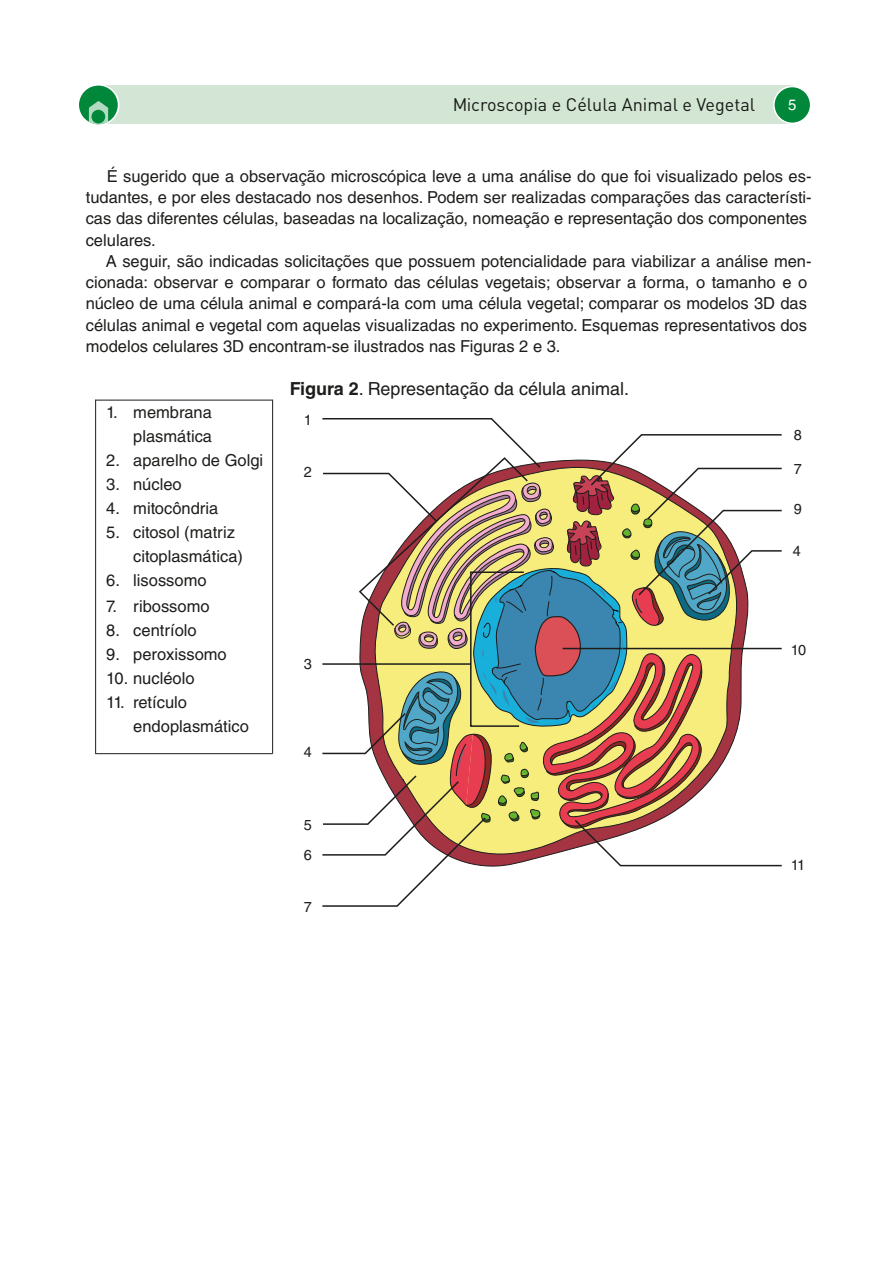
<style>
.page{position:relative;width:893px;height:1263px;background:#fff}
.page>*{position:absolute;margin:0;border:0;box-sizing:border-box;transform-origin:0 0}
.t1{font:18px "Helvetica LT Std";color:#1d1d1b}
.t2{font:18px "DIN";color:#1d1d1b}
.t3{font:16.5px/21.3px "Helvetica LT Std";color:#1d1d1b}
.t4{font:15px "Helvetica LT Std";color:#fff}
.t5{font:14.55px/30.5px "Helvetica LT Std";color:#1d1d1b}
.s1{font-weight:700}
</style>
<div class="page">
<div style="left:99px;top:86px;width:693px;height:38px;background:#d3e5d5"></div>
<div style="left:774px;top:87px;width:37px;height:36px;background:#008739;border-radius:50%"></div>
<div style="left:773px;top:86px;width:38px;height:38px;border:2px solid #fff;border-radius:50%"></div>
<div style="left:78px;top:84px;width:42px;height:42px;border:2px solid #fff;border-radius:50%"></div>
<div style="left:79px;top:86px;width:39px;height:38px;background:#008739;border-radius:50%"></div>
<svg style="left:89px;top:101px;width:19px;height:23px"></svg>
<hr style="left:95px;top:753px;width:178px;height:1px;background:#1d1d1b">
<hr style="left:95px;top:400px;width:1px;height:354px;background:#1d1d1b">
<hr style="left:95px;top:400px;width:178px;height:1px;background:#1d1d1b">
<hr style="left:272px;top:400px;width:1px;height:354px;background:#1d1d1b">
<svg style="left:322px;top:418px;width:460px;height:489px"></svg>
<p class="t2" style="left:452px;top:94px;width:305px">Microscopia e Célula Animal e Vegetal</p>
<p class="t2" style="left:515px;top:94px;width:35px">ó o</p>
<p class="t4" style="left:788px;top:96px;width:10px">5</p>
<p class="t3" style="left:86px;top:165px;width:727px;text-indent:21px">É sugerido que a observação microscópica leve a uma análise do que foi visualizado pelos es&shy;tudantes, e por eles destacado nos desenhos. Podem ser realizadas comparações das característi&shy;cas das diferentes células, baseadas na localização, nomeação e representação dos componentes celulares.</p>
<p class="t3" style="left:86px;top:250px;width:727px;text-indent:20px">A seguir, são indicadas solicitações que possuem potencialidade para viabilizar a análise men&shy;cionada: observar e comparar o formato das células vegetais; observar a forma, o tamanho e o núcleo de uma célula animal e compará-la com uma célula vegetal; comparar os modelos 3D das células animal e vegetal com aquelas visualizadas no experimento. Esquemas representativos dos modelos celulares 3D encontram-se ilustrados nas Figuras 2 e 3.</p>
<p class="t1" style="left:290px;top:378px;width:341px"><span class="s1">Figura 2</span>. Representação da célula animal.</p>
<p class="t3" style="left:106px;top:400px;width:107px;line-height:24px;text-align:right">1. membrana plasmática</p>
<p class="t3" style="left:106px;top:449px;width:158px">2. aparelho de Golgi</p>
<p class="t3" style="left:106px;top:473px;width:77px">3. núcleo</p>
<p class="t3" style="left:106px;top:497px;width:114px">4. mitocôndria</p>
<p class="t3" style="left:133px;top:520px;width:111px;line-height:24px;text-indent:-27px">5. citosol (matriz citoplasmática)</p>
<p class="t3" style="left:106px;top:569px;width:102px">6. lisossomo</p>
<p class="t3" style="left:106px;top:595px;width:105px">7. ribossomo</p>
<p class="t3" style="left:106px;top:619px;width:92px">8. centríolo</p>
<p class="t3" style="left:106px;top:643px;width:122px">9. peroxissomo</p>
<p class="t3" style="left:106px;top:667px;width:90px">10. nucléolo</p>
<p class="t3" style="left:133px;top:690px;width:117px;line-height:24px;text-indent:-27px">11. retículo endoplasmático</p>
<p class="t5" style="left:304px;top:405px;width:10px">1</p>
<p class="t5" style="left:794px;top:420px;width:10px">8</p>
<p class="t5" style="left:794px;top:453px;width:10px">7</p>
<p class="t5" style="left:304px;top:457px;width:10px">2</p>
<p class="t5" style="left:794px;top:494px;width:10px">9</p>
<p class="t5" style="left:793px;top:536px;width:10px">4</p>
<p class="t5" style="left:791px;top:635px;width:17px">10</p>
<p class="t5" style="left:304px;top:648px;width:10px">3</p>
<p class="t5" style="left:304px;top:737px;width:10px">4</p>
<p class="t5" style="left:304px;top:809px;width:10px">5<br>6</p>
<p class="t5" style="left:304px;top:891px;width:10px">7</p>
<p class="t5" style="left:791px;top:849px;width:16px">11</p>
</div>
